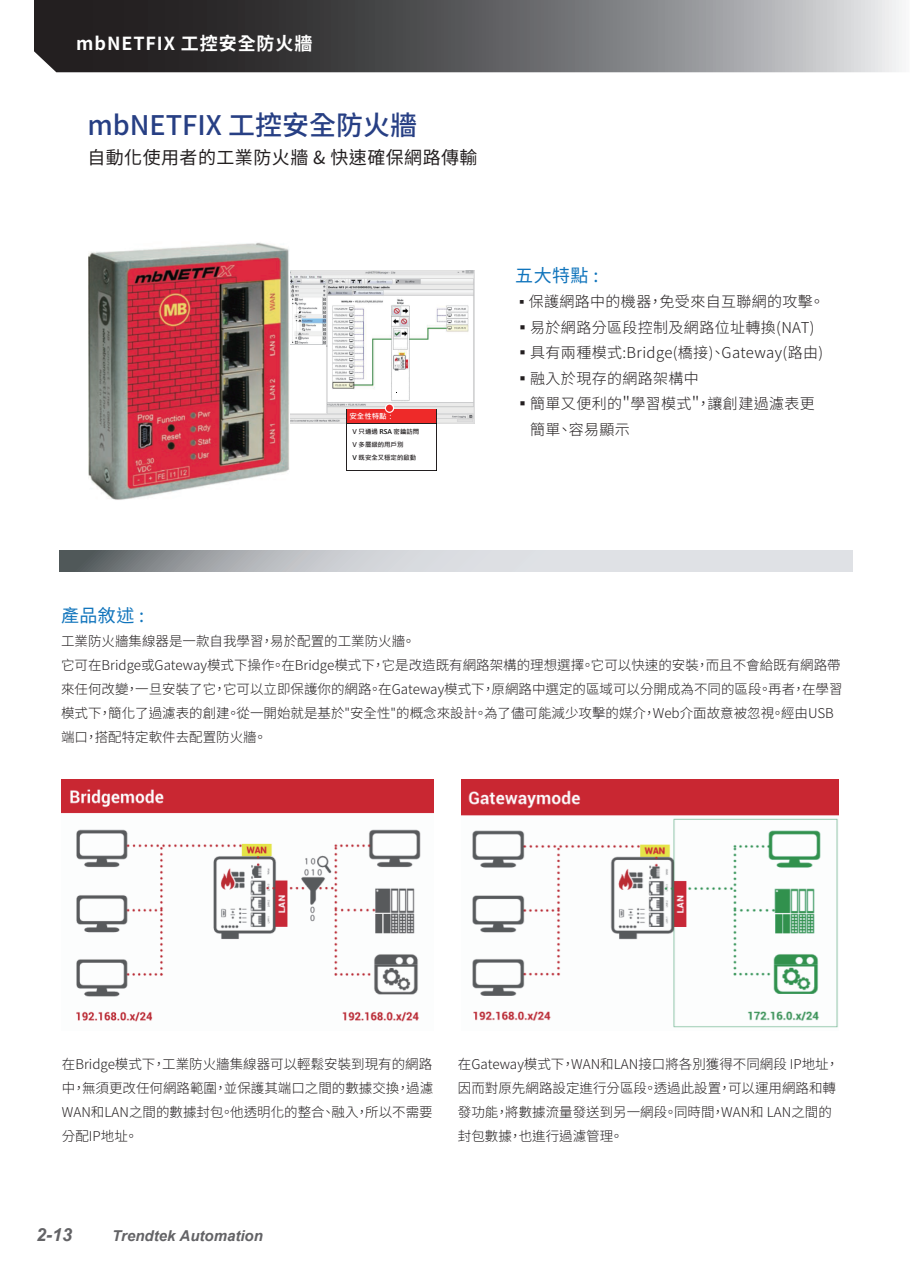
<style>
.page{position:relative;width:910px;height:1280px;background:#fff}
.page>*{position:absolute;margin:0;border:0;box-sizing:border-box;transform-origin:0 0}
.t1{font:500 27px "Noto Sans CJ Ktc";color:#273f84}
.t2{font:18px "Noto Sans CJ Ktc";letter-spacing:.025em;color:#231f20}
.t3{font:700 18px "Noto Sans CJ Ktc";letter-spacing:.05em;color:#fff}
.t4{font:18px "Noto Sans CJ Ktc";letter-spacing:.025em;color:#1074bc}
.t5{font:italic 700 18px "Arial";color:#636366}
.t6{font:300 15px/25.5px "Noto Sans CJ Ktc";letter-spacing:.025em;color:#231f20}
.t7{font:italic 700 15px "Arial";color:#636366}
.t8{font:300 13.5px/24px "Noto Sans CJ Ktc";color:#231f20}
.t9{font:700 7.65px "Microsoft Jheng Hei";color:#fff}
.t10{font:700 6.45px/12.9px "Microsoft Jheng Hei";color:#231f20}
.s1{color:#030303}
.s2{font-size:13.5px}
</style>
<div class="page">
<svg style="left:34px;top:0;width:868px;height:72px;background:#68686a"></svg>
<img style="left:61px;top:780px;width:372px;height:242px">
<img style="left:462px;top:779px;width:376px;height:249px">
<img style="left:290px;top:271px;width:184px;height:153px">
<img style="left:89px;top:242px;width:200px;height:258px">
<svg style="left:60px;top:551px;width:792px;height:21px;background:#c2c5c9"></svg>
<svg style="left:60px;top:561px;width:792px;height:1px"></svg>
<hr style="left:347px;top:422px;width:90px;height:2px;background:#ee2a29">
<div style="left:349px;top:409px;width:85px;height:13px;background:#ee2a29"></div>
<svg style="left:346px;top:409px;width:3px;height:15px"></svg>
<hr style="left:347px;top:424px;width:90px;height:1px;background:#231f20">
<svg style="left:434px;top:409px;width:4px;height:16px"></svg>
<hr style="left:346px;top:424px;width:1px;height:46px;background:#231f20">
<hr style="left:347px;top:470px;width:90px;height:1px;background:#231f20">
<hr style="left:437px;top:424px;width:1px;height:46px;background:#231f20">
<svg style="left:385px;top:403px;width:9px;height:10px"></svg>
<div style="left:386px;top:405px;width:7px;height:7px;background:#ee2a29;border-radius:50%"></div>
<h2 class="t3" style="left:76px;top:34px;width:238px">mbNETFIX 工控安全防火牆</h2>
<h1 class="t1" style="left:87px;top:110px;width:331px">mbNETFIX 工控安全防火牆</h1>
<h2 class="t2" style="left:87px;top:147px;width:392px">自動化使用者的工業防火牆 &amp; 快速確保網路傳輸</h2>
<p class="t9" style="left:349px;top:412px;width:46px">安全性特點：</p>
<p class="t10" style="left:353px;top:426px;width:68px">V 只通過 <span class="s1">RSA</span> 密鑰訪問<br>V 多層級的用戶別<br><span class="s1">V</span> 既安全又穩定的啟動</p>
<h2 class="t4" style="left:515px;top:265px;width:85px">五大特點 :</h2>
<p class="t6" style="left:515px;top:289px;width:311px"><span class="s2">▪</span>保護網路中的機器，免受來自互聯網的攻擊。</p>
<p class="t6" style="left:515px;top:315px;width:301px">▪易於網路分區段控制及網路位址轉換(NAT)</p>
<p class="t6" style="left:515px;top:340px;width:309px">▪具有兩種模式:Bridge(橋接)、Gateway(路由)</p>
<p class="t6" style="left:515px;top:366px;width:185px">▪融入於現存的網路架構中</p>
<p class="t6" style="left:530px;top:391px;width:286px;text-indent:-15px">▪簡單又便利的＂學習模式＂，讓創建過濾表更簡單、容易顯示</p>
<h2 class="t4" style="left:61px;top:605px;width:85px">產品敘述 :</h2>
<p class="t8" style="left:61px;top:629px;width:783px">工業防火牆集線器是一款自我學習，易於配置的工業防火牆。<br>它可在Bridge或Gateway模式下操作。在Bridge模式下，它是改造既有網路架構的理想選擇。它可以快速的安裝，而且不會給既有網路帶來任何改變，一旦安裝了它，它可以立即保護你的網路。在Gateway模式下，原網路中選定的區域可以分開成為不同的區段。再者，在學習模式下，簡化了過濾表的創建。從一開始就是基於"安全性"的概念來設計。為了儘可能減少攻擊的媒介，Web介面故意被忽視。經由USB端口，搭配特定軟件去配置防火牆。</p>
<p class="t8" style="left:62px;top:1052px;width:373px;text-align:justify">在Bridge模式下，工業防火牆集線器可以輕鬆安裝到現有的網路中，無須更改任何網路範圍，並保護其端口之間的數據交換，過濾WAN和LAN之間的數據封包。他透明化的整合、融入，所以不需要分配IP地址。</p>
<p class="t8" style="left:458px;top:1052px;width:382px">在Gateway模式下，WAN和LAN接口將各別獲得不同網段 IP地址，因而對原先網路設定進行分區段。透過此設置，可以運用網路和轉發功能，將數據流量發送到另一網段。同時間，WAN和 LAN之間的封包數據，也進行過濾管理。</p>
<h2 class="t5" style="left:36px;top:1222px;width:38px">2-13</h2>
<p class="t7" style="left:112px;top:1225px;width:152px">Trendtek Automation</p>
</div>
